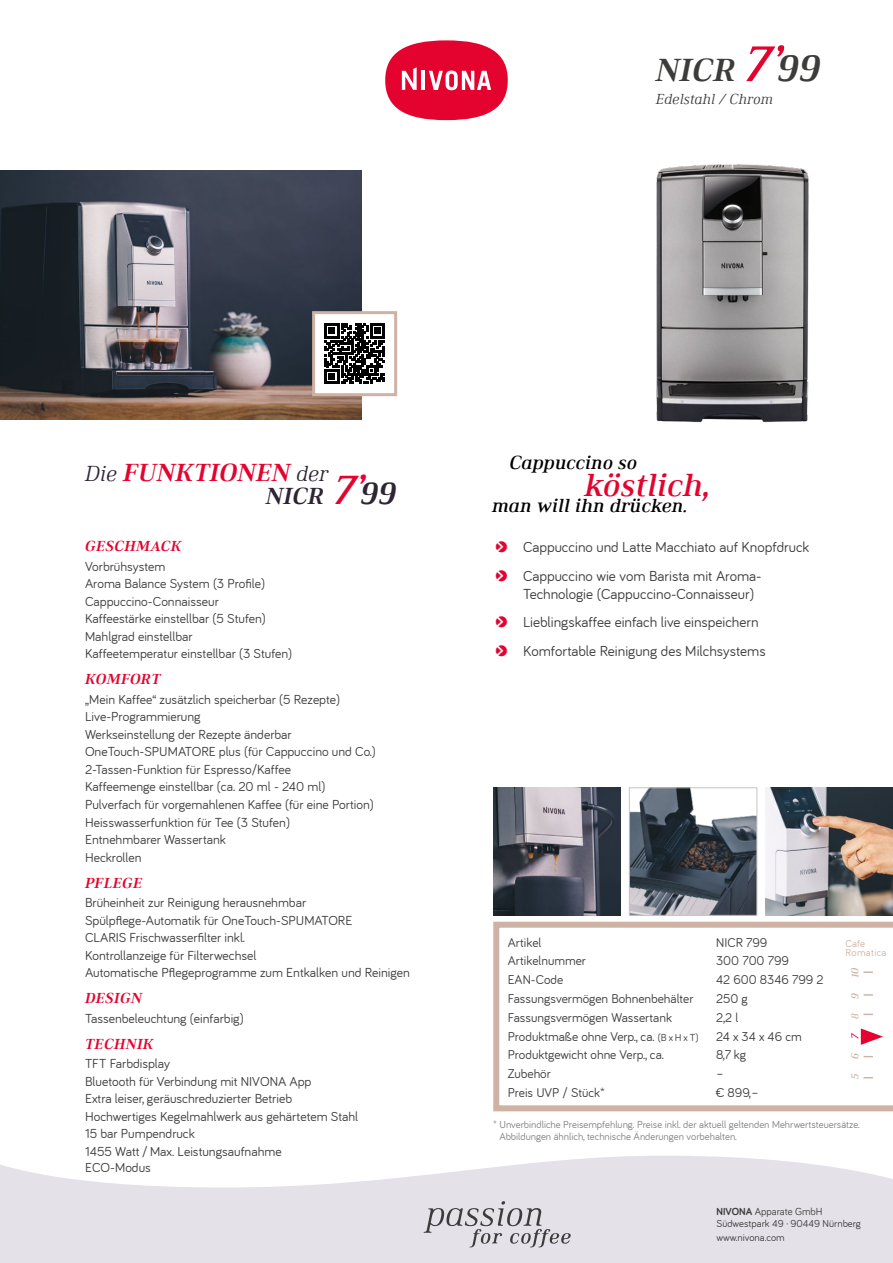
<style>
.page{position:relative;width:893px;height:1263px;background:#fff}
.page>*{position:absolute;margin:0;border:0;box-sizing:border-box;transform-origin:0 0}
.t1{font:italic 500 33px "Ethos";color:#e4032e}
.t2{font:italic 700 33px "Ethos";color:#3c3c3b}
.t3{font:italic 700 25.5px "Ethos";color:#e4032e}
.t4{font:italic 700 24px "Ethos";color:#2e2434}
.t5{font:italic 500 19.5px "Ethos";color:#000}
.t6{font:15px/28.7px "Bariol";color:#3c3c3b}
.t7{font:italic 700 15px "Ethos";letter-spacing:.02em;color:#e4032e}
.t8{font:italic 300 15px "Ethos";color:#3c3c3b}
.t9{font:13.5px/17.5px "Bariol";color:#3c3c3b}
.t10{font:13.2px "Bariol";color:#3c3c3b}
.t11{font:10.5px/12px "Bariol";color:#818080}
.t12{font:10.5px/12px "Bariol";color:#3c3c3b}
.t13{font:10.5px/9px "Bariol";letter-spacing:.03em;color:#ceb2a3}
.t14{font:italic 500 10.5px "Ethos";color:#ceb2a3}
.t15{font:italic 500 10.5px "Ethos";color:#e4032e}
.s1{font-size:51px;color:#e4032e}
.s2{font-size:37.8px}
.s3{font-weight:300;font-size:22.5px;color:#2e2434}
.s4{font-size:42px;color:#e4032e}
.s5{font-size:31.5px}
.s6{font-size:10.5px}
.s7{font-weight:700}
.s8{font-style:inherit}
</style>
<div class="page">
<div style="left:385px;top:40px;width:123px;height:80px;background:#e4032e;border-radius:50%"></div>
<svg style="left:402px;top:67px;width:15px;height:23px"></svg>
<hr style="left:422px;top:71px;width:3px;height:19px;background:#fff">
<svg style="left:429px;top:71px;width:62px;height:19px"></svg>
<img style="left:765px;top:788px;width:128px;height:127px">
<img style="left:493px;top:788px;width:128px;height:127px">
<img style="left:631px;top:789px;width:124px;height:125px">
<div style="left:629px;top:787px;width:128px;height:129px;border:1px solid #c6c6c6"></div>
<img style="left:0;top:170px;width:361px;height:250px">
<svg style="left:493px;top:922px;width:400px;height:189px"></svg>
<svg style="left:863px;top:971px;width:10px;height:2px"></svg>
<svg style="left:863px;top:994px;width:10px;height:2px"></svg>
<svg style="left:861px;top:1028px;width:22px;height:17px"></svg>
<svg style="left:0;top:1155px;width:893px;height:108px;fill:#e4e1e9"></svg>
<svg style="left:424px;top:1201px;width:147px;height:46px;background:#cac7ce"></svg>
<img style="left:656px;top:164px;width:153px;height:259px">
<div style="left:314px;top:313px;width:82px;height:82px;background:#fff"></div>
<svg style="left:325px;top:324px;width:60px;height:60px"></svg>
<div style="left:312px;top:311px;width:85px;height:85px;border:3px solid #ceb2a3"></div>
<h1 class="t2" style="left:656px;top:50px;width:166px">NICR <span class="s1">7’</span><span class="s2">99</span></h1>
<p class="t8" style="left:656px;top:90px;width:119px">Edelstahl / Chrom</p>
<h2 class="t3" style="left:85px;top:456px;width:245px"><span class="s3">Die</span> FUNKTIONEN <span class="s3">der</span></h2>
<h3 class="t4" style="left:266px;top:482px;width:132px">NICR <span class="s4">7’</span><span class="s5">99</span></h3>
<p class="t7" style="left:85px;top:537px;width:98px">GESCHMACK</p>
<p class="t9" style="left:85px;top:557px;width:209px">Vorbrühsystem<br>Aroma Balance System (3 Profile)<br>Cappuccino-Connaisseur<br>Kaffeestärke einstellbar (5 Stufen)<br>Mahlgrad einstellbar<br>Kaffeetemperatur einstellbar (3 Stufen)</p>
<p class="t7" style="left:85px;top:670px;width:77px">KOMFORT</p>
<p class="t9" style="left:85px;top:690px;width:292px">„Mein Kaffee“ zusätzlich speicherbar (5 Rezepte)<br>Live-Programmierung<br>Werkseinstellung der Rezepte änderbar OneTouch-SPUMATORE plus (für Cappuccino und Co.)<br>2-Tassen-Funktion für Espresso/Kaffee<br>Kaffeemenge einstellbar (ca. 20 ml - 240 ml)<br>Pulverfach für vorgemahlenen Kaffee (für eine Portion)<br>Heisswasserfunktion für Tee (3 Stufen)<br>Entnehmbarer Wassertank<br>Heckrollen</p>
<p class="t7" style="left:85px;top:873px;width:59px">PFLEGE</p>
<p class="t9" style="left:85px;top:894px;width:326px">Brüheinheit zur Reinigung herausnehmbar Spülpflege-Automatik für OneTouch-SPUMATORE<br>CLARIS Frischwasserfilter inkl.<br>Kontrollanzeige für Filterwechsel<br>Automatische Pflegeprogramme zum Entkalken und Reinigen</p>
<p class="t7" style="left:85px;top:989px;width:58px">DESIGN</p>
<p class="t9" style="left:85px;top:1009px;width:160px">Tassenbeleuchtung (einfarbig)</p>
<p class="t7" style="left:85px;top:1034px;width:70px">TECHNIK</p>
<p class="t9" style="left:85px;top:1055px;width:275px">TFT Farbdisplay<br>Bluetooth für Verbindung mit NIVONA App<br>Extra leiser, geräuschreduzierter Betrieb Hochwertiges Kegelmahlwerk aus gehärtetem Stahl 15 bar Pumpendruck<br>1455 Watt / Max. Leistungsaufnahme</p>
<p class="t9" style="left:85px;top:1158px;width:67px">ECO-Modus</p>
<h3 class="t5" style="left:509px;top:451px;width:129px">Cappuccino so</h3>
<h1 class="t1" style="left:585px;top:465px;width:128px">köstlich,</h1>
<h3 class="t5" style="left:492px;top:494px;width:197px">man will ihn drücken.</h3>
<p class="t6" style="left:523px;top:532px;width:288px">Cappuccino und Latte Macchiato auf Knopfdruck<br>Cappuccino wie vom Barista mit Aroma-</p>
<p class="t6" style="left:523px;top:579px;width:244px">Technologie (Cappuccino-Connaisseur)<br>Lieblingskaffee einfach live einspeichern<br>Komfortable Reinigung des Milchsystems</p>
<p class="t10" style="left:508px;top:935px;width:35px">Artikel</p>
<p class="t10" style="left:716px;top:935px;width:53px">NICR 799</p>
<p class="t10" style="left:508px;top:953px;width:80px">Artikelnummer</p>
<p class="t10" style="left:716px;top:953px;width:74px">300 700 799</p>
<p class="t10" style="left:508px;top:972px;width:57px">EAN-Code</p>
<p class="t10" style="left:716px;top:972px;width:109px">42 600 8346 799 2</p>
<p class="t10" style="left:508px;top:991px;width:187px">Fassungsvermögen Bohnenbehälter</p>
<p class="t10" style="left:716px;top:991px;width:33px">250 g</p>
<p class="t10" style="left:508px;top:1010px;width:166px">Fassungsvermögen Wassertank</p>
<p class="t10" style="left:716px;top:1010px;width:24px">2,2 l</p>
<p class="t10" style="left:508px;top:1029px;width:192px">Produktmaße ohne Verp., ca. <span class="s6">(B x H x T)</span></p>
<p class="t10" style="left:716px;top:1029px;width:87px">24 x 34 x 46 cm</p>
<p class="t10" style="left:508px;top:1047px;width:158px">Produktgewicht ohne Verp., ca.</p>
<p class="t10" style="left:716px;top:1047px;width:32px">8,7 kg</p>
<p class="t10" style="left:508px;top:1066px;width:45px">Zubehör</p>
<p class="t10" style="left:716px;top:1066px;width:9px">–</p>
<p class="t10" style="left:508px;top:1085px;width:99px">Preis UVP / Stück*</p>
<p class="t10" style="left:716px;top:1085px;width:44px">€ 899,–</p>
<p class="t13" style="left:846px;top:939px;width:42px">Cafe<br>Romatica</p>
<p class="t14" style="left:848px;top:978px;width:12px;rotate:-90deg">10</p>
<p class="t14" style="left:848px;top:999px;width:7px;rotate:-90deg">9</p>
<p class="t14" style="left:848px;top:1019px;width:7px;rotate:-90deg">8</p>
<p class="t15" style="left:848px;top:1039px;width:8px;rotate:-90deg">7</p>
<p class="t14" style="left:848px;top:1059px;width:7px;rotate:-90deg">6</p>
<p class="t14" style="left:848px;top:1079px;width:7px;rotate:-90deg">5</p>
<p class="t11" style="left:499px;top:1118px;width:362px;text-indent:-6px">* Unverbindliche Preisempfehlung. Preise inkl. der aktuell geltenden Mehrwertsteuersätze.<br>Abbildungen ähnlich, technische Änderungen vorbehalten.</p>
<p class="t12" style="left:716px;top:1205px;width:146px"><span class="s7">NIVONA</span> <span class="s8">Apparate GmbH<br></span>Südwestpark 49 · 90449 Nürnberg</p>
<p class="t12" style="left:716px;top:1231px;width:70px">www.nivona.com</p>
</div>
